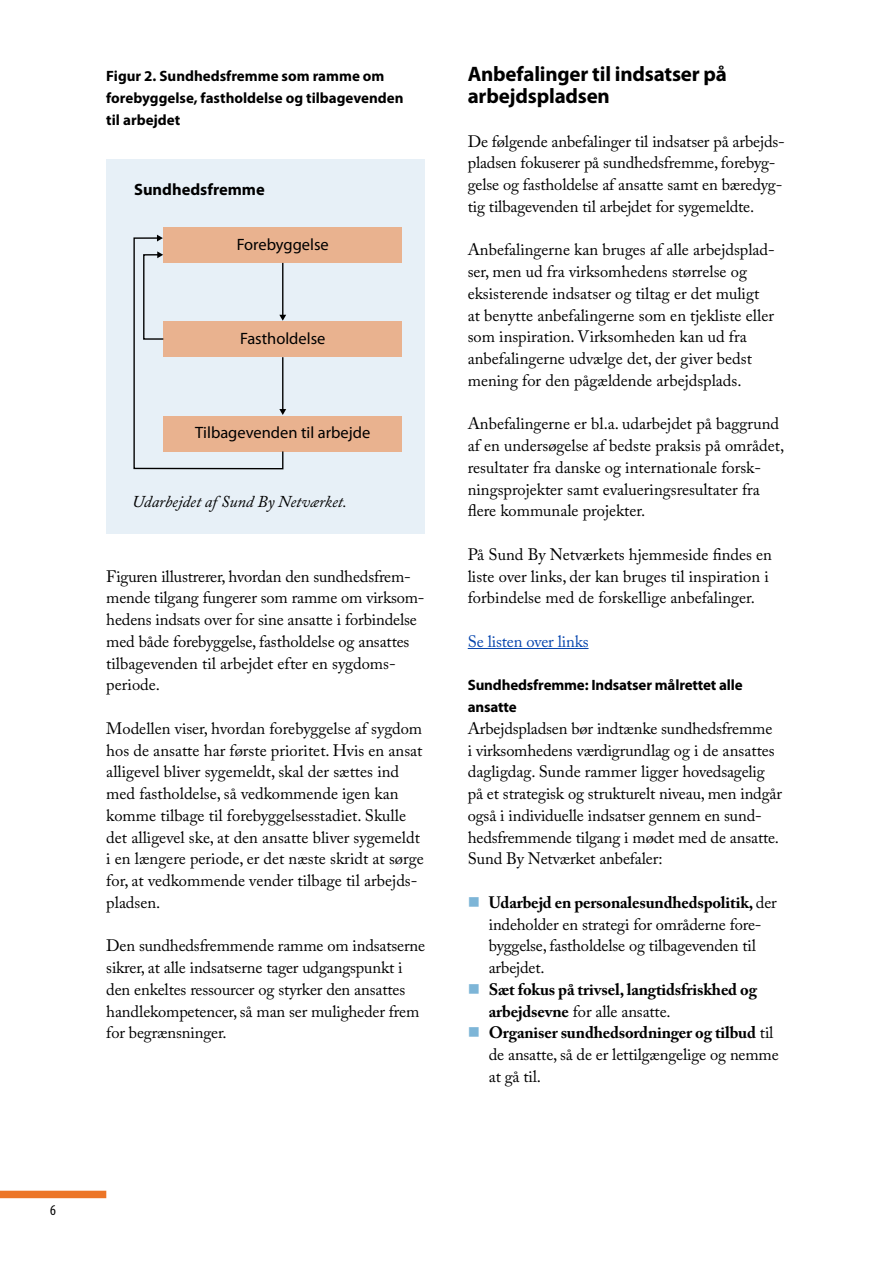
<style>
.page{position:relative;width:893px;height:1263px;background:#fff}
.page>*{position:absolute;margin:0;border:0;box-sizing:border-box;transform-origin:0 0}
.t1{font:700 21px/21.8px "Myriad Pro";letter-spacing:-.01em;color:#000}
.t2{font:16.5px/21.8px "Adobe Caslon Pro";letter-spacing:-.005em;color:#000}
.t3{font:700 16.5px/21.8px "Adobe Caslon Pro";letter-spacing:-.01em;color:#000}
.t4{font:16.5px "Myriad Pro";color:#000}
.t5{font:italic 16.5px "Adobe Caslon Pro";color:#000}
.t6{font:16.5px "Adobe Caslon Pro";letter-spacing:-.01em;color:#0645ad}
.t7{font:700 16.5px "Myriad Pro";color:#000}
.t8{font:700 15px/21.8px "Myriad Pro";color:#000}
.t9{font:condensed 15px "Myriad Pro";color:#000}
.s1{color:#7db5d7}
.s2{font-weight:700}
.s3{font-weight:400}
</style>
<div class="page">
<div style="left:0;top:1191px;width:106px;height:7px;background:#ec7527"></div>
<hr style="left:468px;top:648px;width:121px;height:1px;background:#0645ad">
<div style="left:106px;top:159px;width:319px;height:375px;background:#e7f0f7"></div>
<div style="left:163px;top:227px;width:239px;height:36px;background:#e9b28f"></div>
<div style="left:163px;top:321px;width:239px;height:36px;background:#e9b28f"></div>
<div style="left:163px;top:416px;width:239px;height:35px;background:#e9b28f"></div>
<svg style="left:133px;top:235px;width:153px;height:235px"></svg>
<p class="t9" style="left:50px;top:1201px;width:7px">6</p>
<p class="t8" style="left:106px;top:66px;width:299px">Figur 2. Sundhedsfremme som ramme om forebyggelse, fastholdelse og tilbagevenden til arbejdet</p>
<p class="t7" style="left:134px;top:180px;width:132px">Sundhedsfremme</p>
<p class="t4" style="left:237px;top:234px;width:94px">Forebyggelse</p>
<p class="t4" style="left:240px;top:328px;width:87px">Fastholdelse</p>
<p class="t4" style="left:195px;top:422px;width:177px">Tilbagevenden til arbejde</p>
<p class="t5" style="left:132px;top:492px;width:216px">Udarbejdet af Sund By Netværket.</p>
<p class="t2" style="left:106px;top:565px;width:320px">Figuren illustrerer, hvordan den sundhedsfrem&shy;mende tilgang fungerer som ramme om virksom&shy;hedens indsats over for sine ansatte i forbindelse med både forebyggelse, fastholdelse og ansattes tilbagevenden til arbejdet efter en sygdoms&shy;periode.</p>
<p class="t2" style="left:106px;top:717px;width:319px">Modellen viser, hvordan forebyggelse af sygdom hos de ansatte har første prioritet. Hvis en ansat alligevel bliver sygemeldt, skal der sættes ind med fastholdelse, så vedkommende igen kan komme tilbage til forebyggelsesstadiet. Skulle det alligevel ske, at den ansatte bliver sygemeldt i en længere periode, er det næste skridt at sørge for, at vedkommende vender tilbage til arbejds&shy;pladsen.</p>
<p class="t2" style="left:106px;top:935px;width:320px">Den sundhedsfremmende ramme om indsatserne sikrer, at alle indsatserne tager udgangspunkt i den enkeltes ressourcer og styrker den ansattes handlekompetencer, så man ser muligheder frem for begrænsninger.</p>
<p class="t1" style="left:468px;top:64px;width:261px">Anbefalinger til indsatser på arbejdspladsen</p>
<p class="t2" style="left:468px;top:130px;width:319px">De følgende anbefalinger til indsatser på arbejds&shy;pladsen fokuserer på sundhedsfremme, forebyg&shy;gelse og fastholdelse af ansatte samt en bæredyg&shy;tig tilbagevenden til arbejdet for sygemeldte.</p>
<p class="t2" style="left:468px;top:239px;width:309px">Anbefalingerne kan bruges af alle arbejdsplad&shy;ser, men ud fra virksomhedens størrelse og eksisterende indsatser og tiltag er det muligt at benytte anbefalingerne som en tjekliste eller som inspiration. Virksomheden kan ud fra anbefalingerne udvælge det, der giver bedst mening for den pågældende arbejdsplads.</p>
<p class="t2" style="left:468px;top:413px;width:318px">Anbefalingerne er bl.a. udarbejdet på baggrund af en undersøgelse af bedste praksis på området, resultater fra danske og internationale forsk&shy;ningsprojekter samt evalueringsresultater fra flere kommunale projekter.</p>
<p class="t2" style="left:468px;top:543px;width:306px">På Sund By Netværkets hjemmeside findes en liste over links, der kan bruges til inspiration i forbindelse med de forskellige anbefalinger.</p>
<p class="t6" style="left:468px;top:631px;width:122px">Se listen over links</p>
<p class="t8" style="left:468px;top:675px;width:277px">Sundhedsfremme: Indsatser målrettet alle ansatte</p>
<p class="t2" style="left:468px;top:717px;width:316px">Arbejdspladsen bør indtænke sundhedsfremme<br>i virksomhedens værdigrundlag og i de ansattes dagligdag. Sunde rammer ligger hovedsagelig på et strategisk og strukturelt niveau, men indgår også i individuelle indsatser gennem en sund&shy;hedsfremmende tilgang i mødet med de ansatte.<br>Sund By Netværket anbefaler:</p>
<p class="t2" style="left:489px;top:891px;width:290px;text-indent:-21px"><span class="s1">■</span> <span class="s2">Udarbejd en personalesundhedspolitik,</span> der indeholder en strategi for områderne fore&shy;byggelse, fastholdelse og tilbagevenden til arbejdet.</p>
<p class="t3" style="left:489px;top:978px;width:270px;text-indent:-21px"><span class="s1">■</span> Sæt fokus på trivsel, langtidsfriskhed og arbejdsevne <span class="s3">for alle ansatte.</span></p>
<p class="t2" style="left:489px;top:1022px;width:291px;text-indent:-21px"><span class="s1">■</span> <span class="s2">Organiser sundhedsordninger og tilbud</span> til de ansatte, så de er lettilgængelige og nemme at gå til.</p>
</div>
